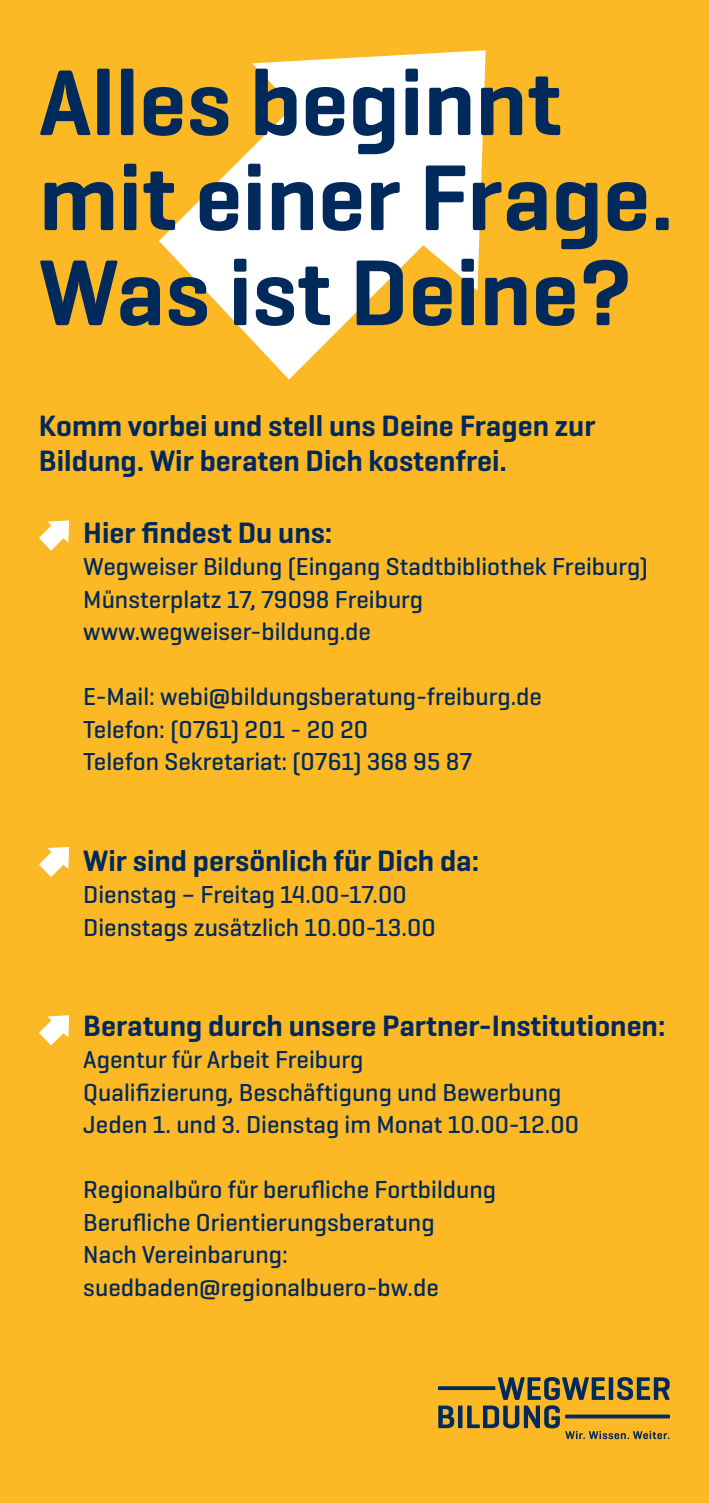
<style>
.page{position:relative;width:709px;height:1503px;background:#fff}
.page>*{position:absolute;margin:0;border:0;box-sizing:border-box;transform-origin:0 0}
.t1{font:600 95px/95px "Geogrotesque";color:#002a5c}
.t2{font:600 30px/35px "Geogrotesque";color:#002a5c}
.t3{font:500 25px/32.5px "Geogrotesque";color:#002a5c}
</style>
<div class="page">
<div style="left:0;top:0;width:709px;height:1502px;background:#fcb825"></div>
<svg style="left:159px;top:50px;width:326px;height:329px;fill:#fff"></svg>
<svg style="left:39px;top:520px;width:30px;height:31px"></svg>
<svg style="left:39px;top:846px;width:30px;height:31px"></svg>
<svg style="left:39px;top:1015px;width:30px;height:30px"></svg>
<svg style="left:438px;top:1377px;width:231px;height:62px"></svg>
<hr style="left:438px;top:1386px;width:57px;height:3px;background:#002a5c">
<svg style="left:565px;top:1414px;width:105px;height:4px"></svg>
<h1 class="t1" style="left:39px;top:54px;width:636px">Alles beginnt mit einer Frage.<br>Was ist Deine?</h1>
<p class="t2" style="left:39px;top:408px;width:558px">Komm vorbei und stell uns Deine Fragen zur<br>Bildung. Wir beraten Dich kostenfrei.</p>
<p class="t2" style="left:83px;top:515px;width:251px">Hier findest Du uns:</p>
<p class="t3" style="left:83px;top:550px;width:566px">Wegweiser Bildung (Eingang Stadtbibliothek Freiburg)<br>Münsterplatz 17, 79098 Freiburg www.wegweiser-bildung.de</p>
<p class="t3" style="left:83px;top:680px;width:460px">E-Mail: webi@bildungsberatung-freiburg.de<br>Telefon: (0761) 201 - 20 20<br>Telefon Sekretariat: (0761) 368 95 87</p>
<p class="t2" style="left:83px;top:842px;width:397px">Wir sind persönlich für Dich da:</p>
<p class="t3" style="left:83px;top:877px;width:354px">Dienstag – Freitag 14.00-17.00<br>Dienstags zusätzlich 10.00-13.00</p>
<p class="t2" style="left:83px;top:1007px;width:583px">Beratung durch unsere Partner-Institutionen:</p>
<p class="t3" style="left:83px;top:1042px;width:497px">Agentur für Arbeit Freiburg<br>Qualifizierung, Beschäftigung und Bewerbung<br>Jeden 1. und 3. Dienstag im Monat 10.00-12.00</p>
<p class="t3" style="left:83px;top:1172px;width:414px">Regionalbüro für berufliche Fortbildung Berufliche Orientierungsberatung<br>Nach Vereinbarung: suedbaden@regionalbuero-bw.de</p>
</div>
